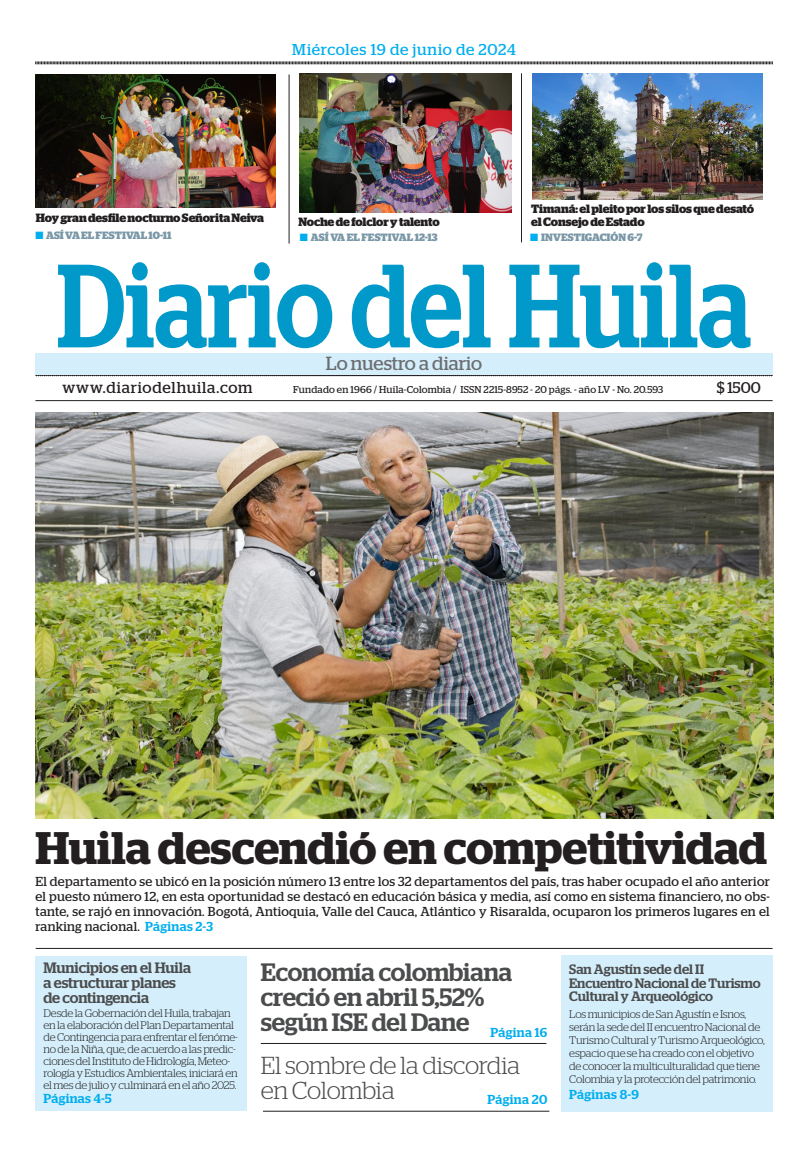
<style>
.page{position:relative;width:801px;height:1154px;background:#fff}
.page>*{position:absolute;margin:0;border:0;box-sizing:border-box;transform-origin:0 0}
.t1{font:600 45.6px "Stag";color:#231f20}
.TITULO_1{font:500 25.2px/25.1px "Stag";letter-spacing:-.005em;color:#4b4c4d}
.TITULO_1-2{font:300 24.6px "Stag";letter-spacing:-.01em;color:#4b4c4d}
.TITULO_1-3{font:19px "Stag";color:#6c6d70}
.t2{font:15.7px "Stag";letter-spacing:.035em;color:#00aeef}
.t3{font:15.7px "Stag";letter-spacing:.05em;color:#231f20}
.t4{font:15.6px "Stag";color:#231f20}
.TITULO_1-4{font:500 15px "Stag";letter-spacing:-.005em;color:#4b4c4d}
.TITULO_1-5{font:500 13.6px/13.6px "Stag";letter-spacing:-.005em;color:#4b4c4d}
.TITULO_1-6{font:13px/15px "Stag";letter-spacing:.025em;color:#231f20;text-align:justify}
.TITULO_1-7{font:500 13px "Stag";letter-spacing:.025em;color:#00aeef}
.No_Spacing{font:700 12px "Stag";letter-spacing:-.015em;color:#231f20}
.t5{font:300 11px/12px "Stag";letter-spacing:-.015em;color:#231f20}
.TEXTO{font:700 10.6px "Stag";letter-spacing:.005em;color:#7997a6}
.t6{font:10px "Stag";letter-spacing:.02em;color:#231f20}
.s1{color:#00aeef}
.s2{font-weight:500;color:#00aeef}
</style>
<div class="page">
<img style="left:532px;top:73px;width:230px;height:127px">
<svg style="left:35px;top:61px;width:738px;height:4px;background:#908e8f"></svg>
<svg style="left:58px;top:262px;width:692px;height:86px"></svg>
<svg style="left:35px;top:374px;width:738px;height:2px"></svg>
<hr style="left:35px;top:400px;width:737px;height:1px;background:#231f20">
<div style="left:35px;top:353px;width:737px;height:21px;background:#d4effb"></div>
<div style="left:36px;top:956px;width:211px;height:155px;background:#d4effb"></div>
<div style="left:561px;top:955px;width:211px;height:156px;background:#d4effb"></div>
<hr style="left:261px;top:1043px;width:285px;height:1px;background:#231f20">
<hr style="left:263px;top:1111px;width:286px;height:1px;background:#231f20">
<hr style="left:289px;top:74px;width:1px;height:169px;background:#231f20">
<hr style="left:521px;top:73px;width:1px;height:169px;background:#231f20">
<img style="left:299px;top:73px;width:212px;height:139px">
<img style="left:35px;top:74px;width:240px;height:133px">
<hr style="left:36px;top:948px;width:736px;height:1px;background:#231f20">
<img style="left:36px;top:412px;width:737px;height:407px">
<p class="t2" style="left:292px;top:41px;width:225px">Miércoles 19 de junio de 2024</p>
<p class="No_Spacing" style="left:531px;top:202px;width:224px">Timaná: el pleito por los silos que desató</p>
<p class="No_Spacing" style="left:36px;top:211px;width:229px">Hoy gran desfile nocturno Señorita Neiva</p>
<p class="No_Spacing" style="left:298px;top:215px;width:143px">Noche de folclor y talento</p>
<p class="No_Spacing" style="left:531px;top:214px;width:115px">el Consejo de Estado</p>
<p class="TEXTO" style="left:530px;top:231px;width:114px"><span class="s1">■</span> INVESTIGACIÓN 6-7</p>
<p class="TEXTO" style="left:36px;top:230px;width:137px"><span class="s1">■</span> ASÍ VA EL FESTIVAL 10-11</p>
<p class="TEXTO" style="left:300px;top:231px;width:139px"><span class="s1">■</span> ASÍ VA EL FESTIVAL 12-13</p>
<p class="TITULO_1-3" style="left:326px;top:353px;width:158px">Lo nuestro a diario</p>
<p class="t6" style="left:293px;top:383px;width:372px">Fundado en 1966 / Huila-Colombia / ISSN 2215-8952 - 20 págs. - año LV - No. 20.593</p>
<p class="t3" style="left:62px;top:379px;width:192px">www.diariodelhuila.com</p>
<p class="t4" style="left:717px;top:378px;width:46px">$ 1500</p>
<p class="t1" style="left:35px;top:821px;width:733px">Huila descendió en competitividad</p>
<p class="TITULO_1-6" style="left:35px;top:874px;width:736px">El departamento se ubicó en la posición número 13 entre los 32 departamentos del país, tras haber ocupado el año anterior el puesto número 12, en esta oportunidad se destacó en educación básica y media, así como en sistema financiero, no obs&shy;tante, se rajó en innovación. Bogotá, Antioquia, Valle del Cauca, Atlántico y Risaralda, ocuparon los primeros lugares en el ranking nacional. <span class="s2">Páginas 2-3</span></p>
<p class="TITULO_1-4" style="left:43px;top:958px;width:149px">Municipios en el Huila</p>
<p class="TITULO_1-4" style="left:43px;top:973px;width:134px">a estructurar planes</p>
<p class="TITULO_1-4" style="left:43px;top:988px;width:107px">de contingencia</p>
<p class="t5" style="left:43px;top:1006px;width:196px">Desde la Gobernación del Huila, trabajan en la elaboración del Plan Departamental de Contingencia para enfrentar el fenóme&shy;no de la Niña, que, de acuerdo a las predic&shy;ciones del Instituto de Hidrología, Meteo&shy;rología y Estudios Ambientales, iniciará en el mes de julio y culminará en el año 2025.</p>
<p class="TITULO_1-7" style="left:43px;top:1091px;width:70px">Páginas 4-5</p>
<p class="TITULO_1" style="left:261px;top:959px;width:253px">Economía colombiana creció en abril 5,52% según ISE del Dane</p>
<p class="TITULO_1-7" style="left:490px;top:1025px;width:58px">Página 16</p>
<p class="TITULO_1-2" style="left:261px;top:1051px;width:261px">El sombre de la discordia</p>
<p class="TITULO_1-2" style="left:261px;top:1076px;width:135px">en Colombia</p>
<p class="TITULO_1-7" style="left:487px;top:1091px;width:61px">Página 20</p>
<p class="TITULO_1-5" style="left:569px;top:962px;width:136px">San Agustín sede del II</p>
<p class="TITULO_1-5" style="left:569px;top:976px;width:193px">Encuentro Nacional de Turismo<br>Cultural y Arqueológico</p>
<p class="t5" style="left:569px;top:1007px;width:197px;line-height:13px">Los municipios de San Agustín e Isnos, serán la sede del II encuentro Nacional de Turismo Cultural y Turismo Arqueológico, espacio que se ha creado con el objetivo de conocer la multiculturalidad que tiene Colombia y la protección del patrimonio.</p>
<p class="TITULO_1-7" style="left:569px;top:1086px;width:71px">Páginas 8-9</p>
</div>
